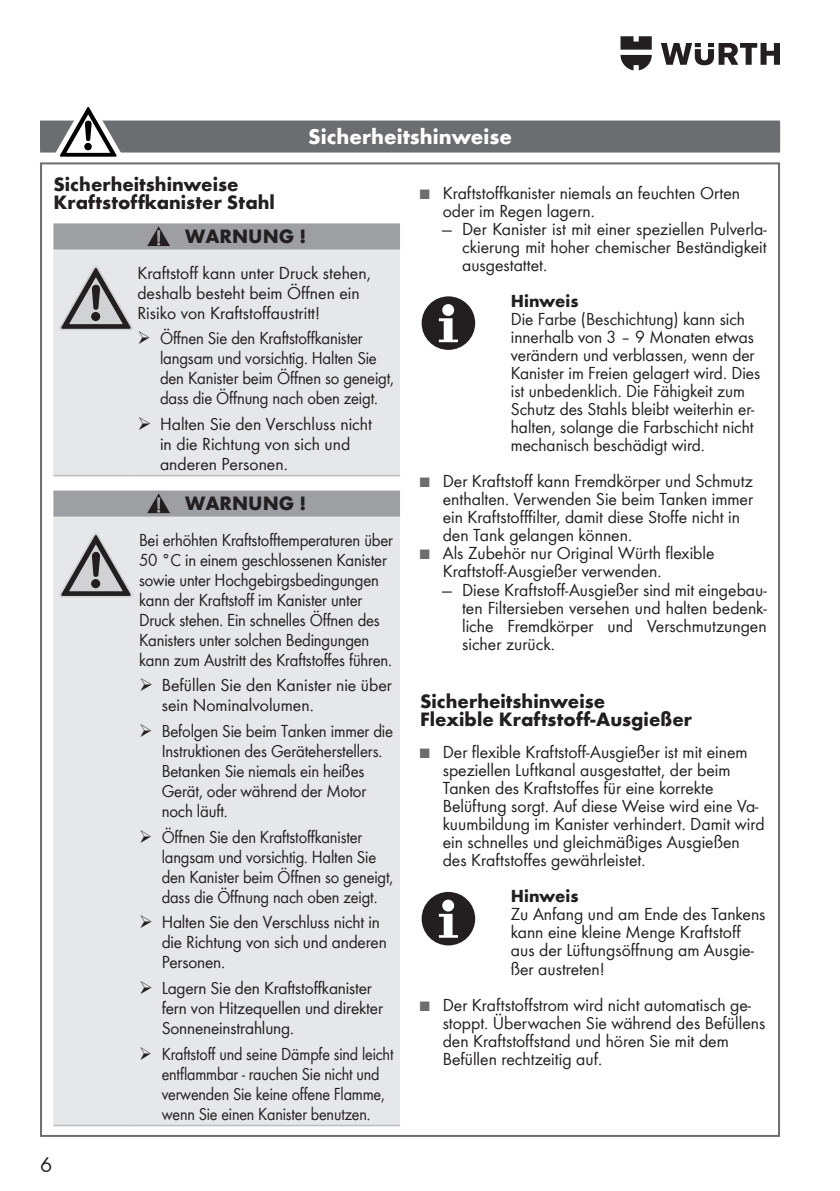
<style>
.page{position:relative;width:840px;height:1191px;background:#fff}
.page>*{position:absolute;margin:0;border:0;box-sizing:border-box;transform-origin:0 0}
.Headline_ohne_IHV{font:700 22px "Wuerth";color:#fff}
.t1{font:22px "Wuerth";color:#231f20}
.Headline_3{font:700 20px/18px "Wuerth";color:#231f20}
.SI-WARNUNG{font:700 20px "Wuerth Global";color:#231f20}
.Hinweistext{font:18px/18px "Wuerth";color:#231f20}
.SI-Quelle{font:18px/20px "Wuerth Global";letter-spacing:-.01em;color:#231f20;scale:.94 1}
.SI-Quelle-2{font:18px/20px "Wuerth Global";letter-spacing:-.01em;color:#231f20}
.SI-Quelle-3{font:18px/20px "Wuerth Global";letter-spacing:-.01em;color:#231f20;scale:.95 1}
.SI-Quelle-4{font:18px/20px "Wuerth Global";letter-spacing:-.01em;color:#231f20;scale:.91 1}
.SI-Quelle-5{font:18px/20px "Wuerth Global";letter-spacing:-.01em;color:#231f20;scale:.93 1}
.Hinweistext_fett{font:700 18px "Wuerth";color:#231f20}
.s1{font-size:14px;color:#6c6d70}
</style>
<div class="page">
<svg style="left:661px;top:43px;width:118px;height:22px"></svg>
<svg style="left:620px;top:36px;width:31px;height:34px"></svg>
<div style="left:53px;top:249px;width:347px;height:226px;background:#e6e7e9"></div>
<hr style="left:53px;top:475px;width:79px;height:1px;background:#bcbdc0">
<hr style="left:132px;top:475px;width:268px;height:1px;background:#bcbdc0">
<div style="left:53px;top:223px;width:347px;height:26px;background:#9d9fa2"></div>
<svg style="left:147px;top:226px;width:23px;height:20px"></svg>
<svg style="left:59px;top:265px;width:74px;height:65px;background:#b0b0b2"></svg>
<div style="left:53px;top:516px;width:347px;height:608px;background:#e6e7e9"></div>
<hr style="left:53px;top:1124px;width:80px;height:2px;background:#bcbdc0">
<hr style="left:133px;top:1124px;width:267px;height:2px;background:#bcbdc0">
<div style="left:53px;top:490px;width:347px;height:26px;background:#9d9fa2"></div>
<svg style="left:147px;top:493px;width:23px;height:20px"></svg>
<svg style="left:59px;top:532px;width:74px;height:65px;background:#b0b0b2"></svg>
<div style="left:420px;top:295px;width:55px;height:56px;background:#231f20;border-radius:50%"></div>
<div style="left:420px;top:295px;width:56px;height:56px;border:2px solid #fff;border-radius:50%"></div>
<div style="left:442px;top:304px;width:12px;height:12px;background:#fff;border-radius:50%"></div>
<svg style="left:438px;top:318px;width:19px;height:24px"></svg>
<div style="left:420px;top:891px;width:55px;height:55px;background:#231f20;border-radius:50%"></div>
<div style="left:420px;top:890px;width:56px;height:57px;border:2px solid #fff;border-radius:50%"></div>
<div style="left:442px;top:899px;width:12px;height:12px;background:#fff;border-radius:50%"></div>
<svg style="left:438px;top:914px;width:19px;height:23px"></svg>
<div style="left:40px;top:121px;width:739px;height:32px;background:#6c6d70"></div>
<svg style="left:51px;top:107px;width:74px;height:50px"></svg>
<svg style="left:139px;top:331px;width:10px;height:13px"></svg>
<svg style="left:139px;top:417px;width:11px;height:13px"></svg>
<svg style="left:140px;top:678px;width:12px;height:13px"></svg>
<svg style="left:140px;top:724px;width:11px;height:13px"></svg>
<svg style="left:140px;top:829px;width:11px;height:13px"></svg>
<svg style="left:140px;top:915px;width:11px;height:13px"></svg>
<svg style="left:140px;top:981px;width:11px;height:13px"></svg>
<svg style="left:140px;top:1046px;width:11px;height:13px"></svg>
<p class="Headline_ohne_IHV" style="left:308px;top:121px;width:205px">Sicherheitshinweise</p>
<p class="Headline_3" style="left:53px;top:174px;width:223px">Sicherheitshinweise<br>Kraftstoffkanister Stahl</p>
<p class="SI-WARNUNG" style="left:185px;top:225px;width:123px">WARNUNG !</p>
<p class="SI-Quelle-2" style="left:137px;top:262px;width:235px">Kraftstoff kann unter Druck stehen, deshalb besteht beim Öffnen ein<br>Risiko von Kraftstoffaustritt!</p>
<p class="SI-Quelle" style="left:160px;top:328px;width:250px">Öffnen Sie den Kraftstoffkanister langsam und vorsichtig. Halten Sie den Kanister beim Öffnen so geneigt, dass die Öffnung nach oben zeigt.</p>
<p class="SI-Quelle-2" style="left:160px;top:414px;width:213px">Halten Sie den Verschluss nicht in die Richtung von sich und anderen Personen.</p>
<p class="SI-WARNUNG" style="left:185px;top:492px;width:123px">WARNUNG !</p>
<p class="SI-Quelle" style="left:139px;top:529px;width:271px">Bei erhöhten Kraftstofftemperaturen über 50 °C in einem geschlossenen Kanister sowie unter Hochgebirgsbedingungen kann der Kraftstoff im Kanister unter Druck stehen. Ein schnelles Öffnen des Kanisters unter solchen Bedingungen kann zum Austritt des Kraftstoffes führen.</p>
<p class="SI-Quelle-2" style="left:162px;top:675px;width:231px">Befüllen Sie den Kanister nie über sein Nominalvolumen.</p>
<p class="SI-Quelle-3" style="left:162px;top:721px;width:245px">Befolgen Sie beim Tanken immer die<br>Instruktionen des Geräteherstellers.<br>Betanken Sie niemals ein heißes<br>Gerät, oder während der Motor noch läuft.</p>
<p class="SI-Quelle-5" style="left:162px;top:826px;width:250px">Öffnen Sie den Kraftstoffkanister langsam und vorsichtig. Halten Sie den Kanister beim Öffnen so geneigt, dass die Öffnung nach oben zeigt.</p>
<p class="SI-Quelle-2" style="left:162px;top:912px;width:226px">Halten Sie den Verschluss nicht in die Richtung von sich und anderen<br>Personen.</p>
<p class="SI-Quelle-2" style="left:162px;top:978px;width:223px">Lagern Sie den Kraftstoffkanister fern von Hitzequellen und direkter<br>Sonneneinstrahlung.</p>
<p class="SI-Quelle-4" style="left:162px;top:1043px;width:256px">Kraftstoff und seine Dämpfe sind leicht entflammbar - rauchen Sie nicht und verwenden Sie keine offene Flamme, wenn Sie einen Kanister benutzen.</p>
<p class="t1" style="left:40px;top:1149px;width:14px">6</p>
<p class="Hinweistext" style="left:442px;top:183px;width:299px;text-indent:-23px"><span class="s1">■</span> Kraftstoffkanister niemals an feuchten Orten oder im Regen lagern.</p>
<p class="Hinweistext" style="left:462px;top:219px;width:306px;text-align:justify;text-indent:-20px">— Der Kanister ist mit einer speziellen Pulverla&shy;ckierung mit hoher chemischer Beständigkeit ausgestattet.</p>
<p class="Hinweistext_fett" style="left:510px;top:287px;width:69px">Hinweis</p>
<p class="Hinweistext" style="left:510px;top:309px;width:251px">Die Farbe (Beschichtung) kann sich innerhalb von 3 – 9 Monaten etwas verändern und verblassen, wenn der Kanister im Freien gelagert wird. Dies ist unbedenklich. Die Fähigkeit zum Schutz des Stahls bleibt weiterhin er&shy;halten, solange die Farbschicht nicht mechanisch beschädigt wird.</p>
<p class="Hinweistext" style="left:442px;top:471px;width:312px;text-indent:-23px"><span class="s1">■</span> Der Kraftstoff kann Fremdkörper und Schmutz enthalten. Verwenden Sie beim Tanken immer ein Kraftstofffilter, damit diese Stoffe nicht in den Tank gelangen können.</p>
<p class="Hinweistext" style="left:442px;top:543px;width:273px;text-indent:-23px"><span class="s1">■</span> Als Zubehör nur Original Würth flexible<br>Kraftstoff-Ausgießer verwenden.</p>
<p class="Hinweistext" style="left:462px;top:579px;width:306px;text-align:justify;text-indent:-20px">— Diese Kraftstoff-Ausgießer sind mit eingebau&shy;ten Filtersieben versehen und halten bedenk&shy;liche Fremdkörper und Verschmutzungen sicher zurück.</p>
<p class="Headline_3" style="left:420px;top:691px;width:273px">Sicherheitshinweise<br>Flexible Kraftstoff-Ausgießer</p>
<p class="Hinweistext" style="left:442px;top:742px;width:323px;text-indent:-23px"><span class="s1">■</span> Der flexible Kraftstoff-Ausgießer ist mit einem speziellen Luftkanal ausgestattet, der beim Tanken des Kraftstoffes für eine korrekte Belüftung sorgt. Auf diese Weise wird eine Va&shy;kuumbildung im Kanister verhindert. Damit wird ein schnelles und gleichmäßiges Ausgießen des Kraftstoffes gewährleistet.</p>
<p class="Hinweistext_fett" style="left:510px;top:883px;width:69px">Hinweis</p>
<p class="Hinweistext" style="left:510px;top:904px;width:256px">Zu Anfang und am Ende des Tankens kann eine kleine Menge Kraftstoff aus der Lüftungsöffnung am Ausgie&shy;ßer austreten!</p>
<p class="Hinweistext" style="left:442px;top:994px;width:324px;text-indent:-23px"><span class="s1">■</span> Der Kraftstoffstrom wird nicht automatisch ge&shy;stoppt. Überwachen Sie während des Befüllens den Kraftstoffstand und hören Sie mit dem Befüllen rechtzeitig auf.</p>
</div>
